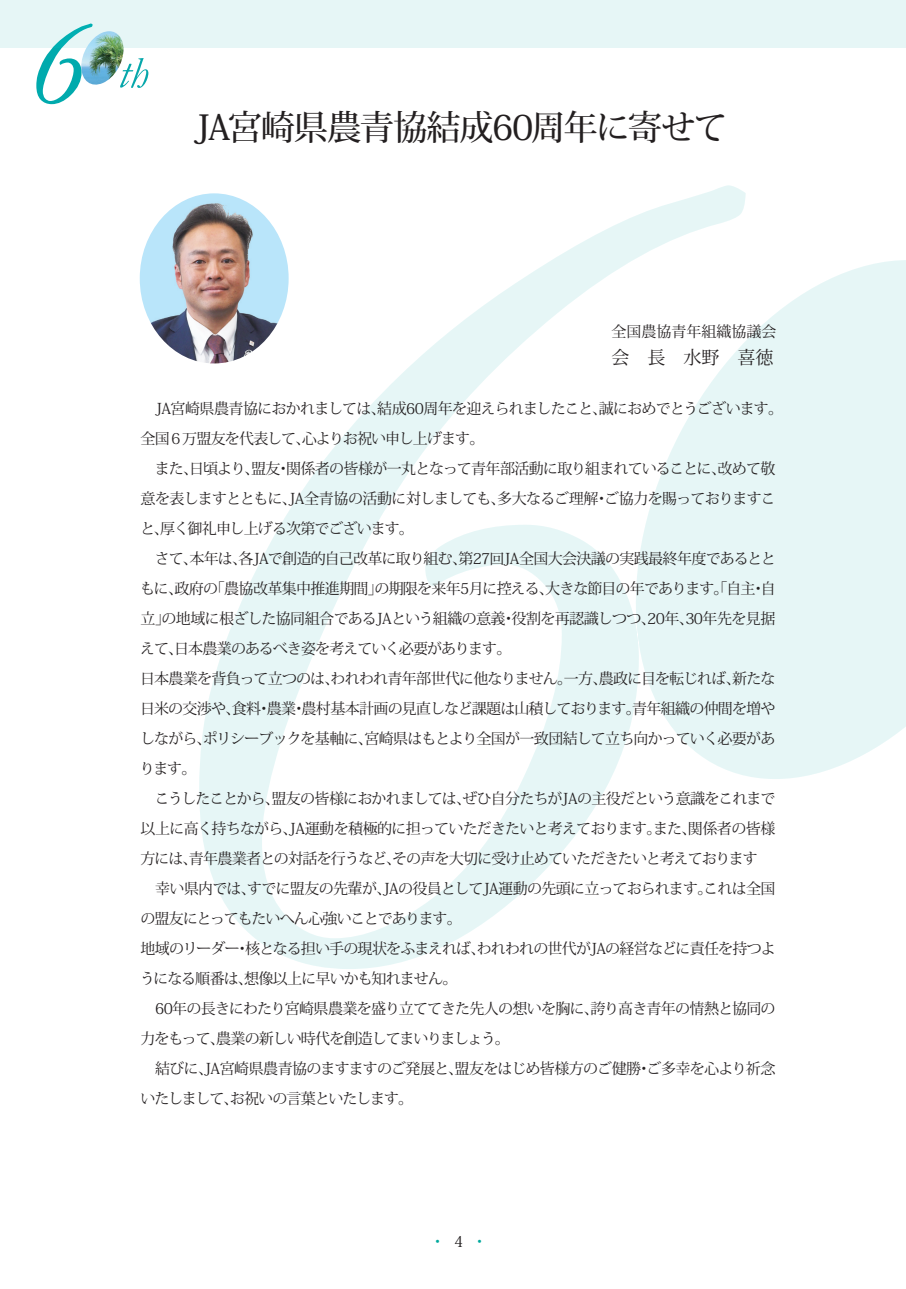
<style>
.page{position:relative;width:906px;height:1289px;background:#fff}
.page>*{position:absolute;margin:0;border:0;box-sizing:border-box;transform-origin:0 0}
.t1{font:500 34.5px "Koz Min Pr 6 N";letter-spacing:-.05em;color:#231f20}
.t2{font:18px "Koz Min Pr 6 N";color:#231f20}
.t3{font:15px/30px "Koz Min Pr 6 N";letter-spacing:-.055em;color:#231f20}
.t4{font:15px "Koz Min Pr 6 N";color:#231f20}
.t5{font:15px "Koz Min Pr 6 N";color:#00a99d}
.s1{color:#231f20}
</style>
<div class="page">
<svg style="left:199px;top:185px;width:707px;height:784px"></svg>
<div style="left:0;top:0;width:906px;height:47px;background:#e6f6f6"></div>
<svg style="left:120px;top:58px;width:28px;height:30px"></svg>
<svg style="left:36px;top:24px;width:57px;height:80px"></svg>
<img style="left:81px;top:31px;width:43px;height:54px">
<img style="left:140px;top:193px;width:149px;height:170px">
<p class="t1" style="left:195px;top:108px;width:534px">JA宮崎県農青協結成60周年に寄せて</p>
<p class="t4" style="left:611px;top:323px;width:166px">全国農協青年組織協議会</p>
<p class="t2" style="left:611px;top:347px;width:163px">会　長　水野　喜徳</p>
<p class="t3" style="left:140px;top:394px;width:645px">　JA宮崎県農青協におかれましては、結成60周年を迎えられましたこと、誠におめでとうございます。全国６万盟友を代表して、心よりお祝い申し上げます。<br>　また、日頃より、盟友・関係者の皆様が一丸となって青年部活動に取り組まれていることに、改めて敬意を表しますとともに、JA全青協の活動に対しましても、多大なるご理解・ご協力を賜っておりますこと、厚く御礼申し上げる次第でございます。<br>　さて、本年は、各JAで創造的自己改革に取り組む、第27回JA全国大会決議の実践最終年度であるとともに、政府の「農協改革集中推進期間」の期限を来年5月に控える、大きな節目の年であります。「自主・自立」の地域に根ざした協同組合であるJAという組織の意義・役割を再認識しつつ、20年、30年先を見据えて、日本農業のあるべき姿を考えていく必要があります。<br>日本農業を背負って立つのは、われわれ青年部世代に他なりません。一方、農政に目を転じれば、新たな日米の交渉や、食料・農業・農村基本計画の見直しなど課題は山積しております。青年組織の仲間を増やしながら、ポリシーブックを基軸に、宮崎県はもとより全国が一致団結して立ち向かっていく必要があります。<br>　こうしたことから、盟友の皆様におかれましては、ぜひ自分たちがJAの主役だという意識をこれまで以上に高く持ちながら、JA運動を積極的に担っていただきたいと考えております。また、関係者の皆様方には、青年農業者との対話を行うなど、その声を大切に受け止めていただきたいと考えております<br>　幸い県内では、すでに盟友の先輩が、JAの役員としてJA運動の先頭に立っておられます。これは全国の盟友にとってもたいへん心強いことであります。<br>地域のリーダー・核となる担い手の現状をふまえれば、われわれの世代がJAの経営などに責任を持つようになる順番は、想像以上に早いかも知れません。<br>　60年の長きにわたり宮崎県農業を盛り立ててきた先人の想いを胸に、誇り高き青年の情熱と協同の力をもって、農業の新しい時代を創造してまいりましょう。<br>　結びに、JA宮崎県農青協のますますのご発展と、盟友をはじめ皆様方のご健勝・ご多幸を心より祈念いたしまして、お祝いの言葉といたします。</p>
<p class="t5" style="left:430px;top:1233px;width:58px">・ <span class="s1">4</span> ・</p>
</div>
